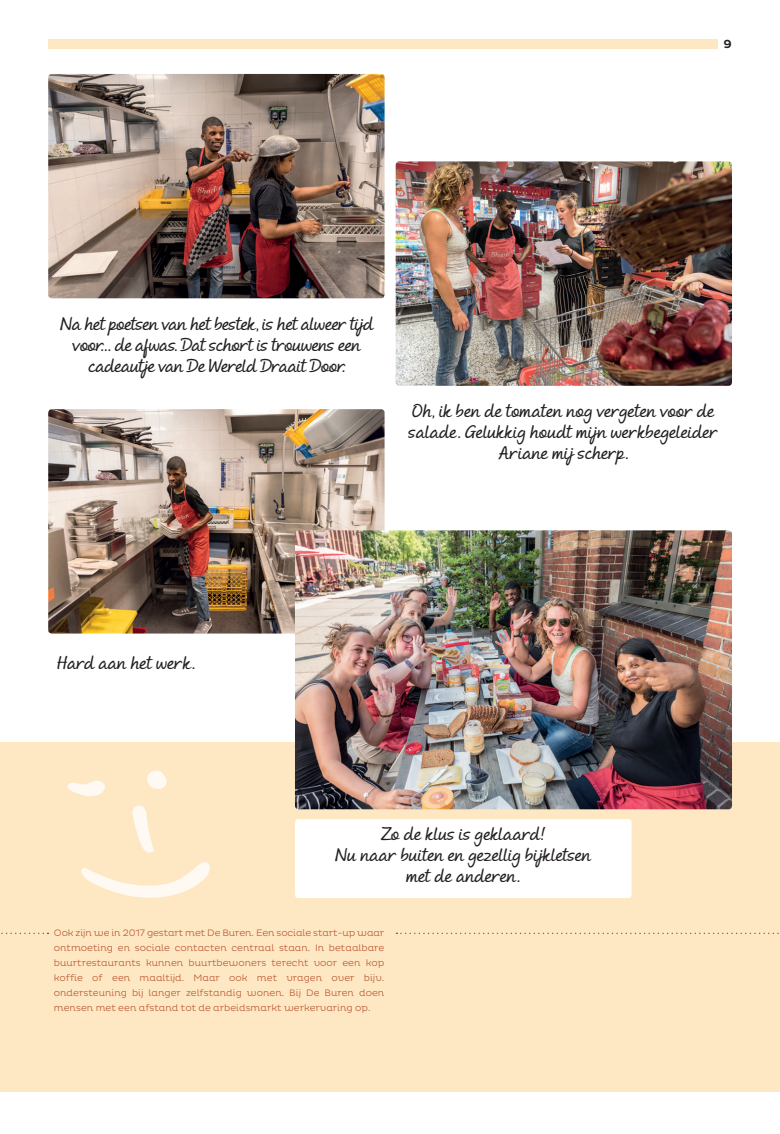
<style>
.page{position:relative;width:780px;height:1134px;background:#fff}
.page>*{position:absolute;margin:0;border:0;box-sizing:border-box;transform-origin:0 0}
.t1{font:500 17.5px/21px "Andrea II Script Slant";color:#231f20;text-align:center}
.t2{font:500 17.5px/21px "Andrea II Script Slant";letter-spacing:-.02em;color:#231f20;text-align:center}
.t3{font:500 12px "Pluto";color:#231f20}
.t4{font:300 9.5px/15px "Pluto";color:#b85530;text-align:justify}
</style>
<div class="page">
<div style="left:0;top:742px;width:780px;height:349px;background:#fee8c3"></div>
<img style="left:48px;top:74px;width:336px;height:224px">
<img style="left:395px;top:161px;width:337px;height:225px">
<div style="left:49px;top:310px;width:336px;height:81px;border:6px solid #fff"></div>
<div style="left:27px;top:627px;width:199px;height:79px;border:6px solid #fff"></div>
<div style="left:395px;top:396px;width:336px;height:79px;border:6px solid #fff"></div>
<div style="left:298px;top:822px;width:330px;height:73px;background:#fff"></div>
<div style="left:295px;top:819px;width:336px;height:79px;border:6px solid #fff"></div>
<img style="left:48px;top:409px;width:336px;height:224px">
<img style="left:295px;top:530px;width:437px;height:279px">
<svg style="left:1px;top:933px;width:47px;height:1px"></svg>
<svg style="left:396px;top:933px;width:383px;height:1px"></svg>
<div style="left:48px;top:39px;width:669px;height:9px;background:#fee8c3"></div>
<p class="t3" style="left:723px;top:37px;width:10px">9</p>
<h1 class="t2" style="left:60px;top:315px;width:315px">Na het poetsen van het bestek, is het alweer tijd voor… de afwas. Dat schort is trouwens een cadeautje van De Wereld Draait Door.</h1>
<h1 class="t1" style="left:409px;top:402px;width:310px">Oh, ik ben de tomaten nog vergeten voor de salade. Gelukkig houdt mijn werkbegeleider<br>Ariane mij scherp.</h1>
<h1 class="t1" style="left:57px;top:654px;width:139px">Hard aan het werk.</h1>
<h1 class="t1" style="left:335px;top:825px;width:258px">Zo de klus is geklaard!<br>Nu naar buiten en gezellig bijkletsen met de anderen.</h1>
<p class="t4" style="left:54px;top:925px;width:332px">Ook zijn we in 2017 gestart met De Buren. Een sociale start-up waar ontmoeting en sociale contacten centraal staan. In betaalbare buurtrestaurants kunnen buurtbewoners terecht voor een kop koffie of een maaltijd. Maar ook met vragen over bijv. ondersteuning bij langer zelfstandig wonen. Bij De Buren doen mensen met een afstand tot de arbeidsmarkt werkervaring op.</p>
</div>
